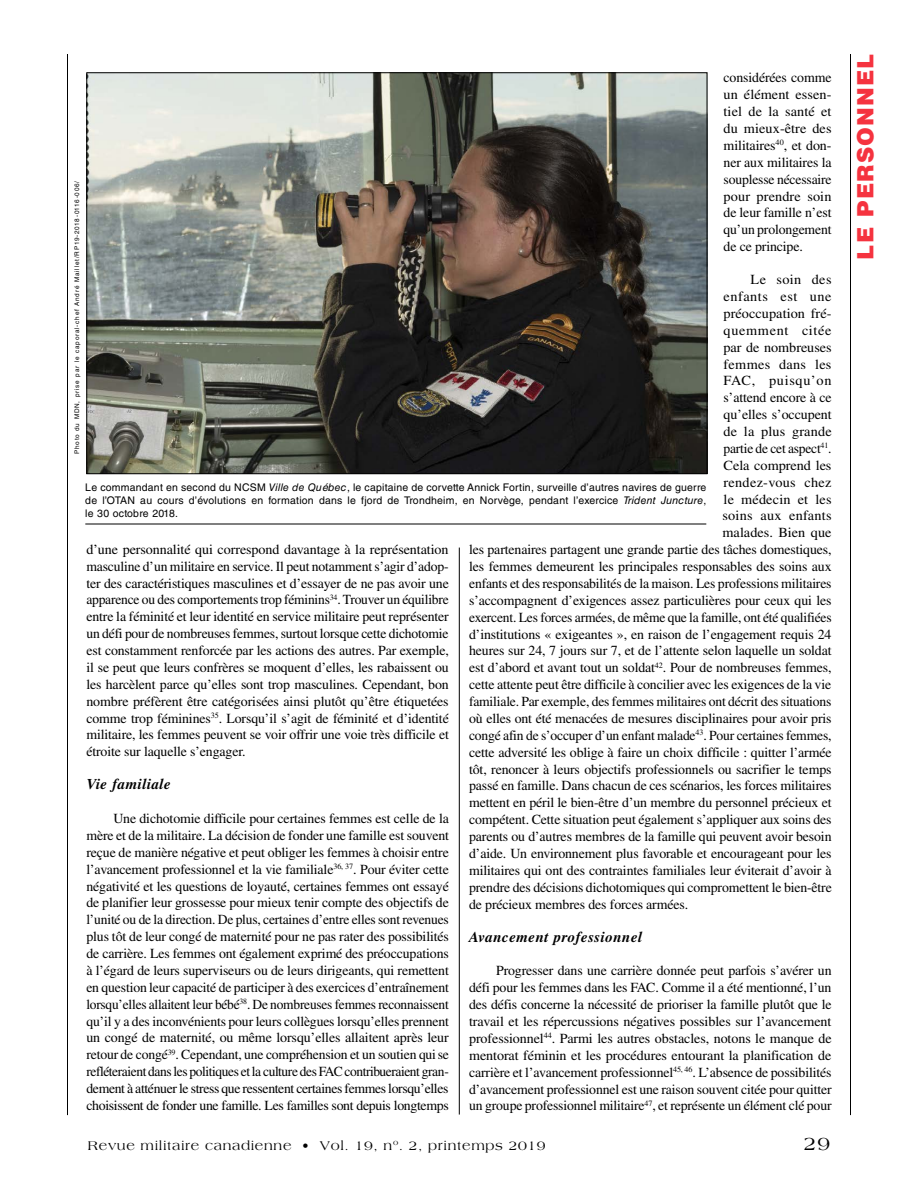
<style>
.page{position:relative;width:918px;height:1188px;background:#fff}
.page>*{position:absolute;margin:0;border:0;box-sizing:border-box;transform-origin:0 0}
.t1{font:900 22.5px "Helvetica LT Std";letter-spacing:.05em;color:#f5333f}
.t2{font:19.5px "Americana Std";color:#000}
.t3{font:italic 700 15px "Times LT Std";letter-spacing:.03em;color:#000}
.t4{font:13.8px/16.8px "Times LT Std";letter-spacing:-.01em;color:#000;text-align:justify}
.t5{font:13.8px "Times LT Std";letter-spacing:.02em;color:#000}
.t6{font:13.8px "Times LT Std";letter-spacing:.01em;color:#000}
.t7{font:13.8px "Times LT Std";letter-spacing:.045em;color:#000}
.t8{font:13.8px "Times LT Std";letter-spacing:.015em;color:#000}
.t9{font:13.8px "Times LT Std";letter-spacing:.04em;color:#000}
.t10{font:13.8px "Times LT Std";letter-spacing:.03em;color:#000}
.t11{font:13.5px "Americana Std";letter-spacing:.05em;color:#000}
.t12{font:10.5px/12.8px "Helvetica LT Std";letter-spacing:.02em;color:#000;text-align:justify}
.t13{font:6.3px "Helvetica LT Std";letter-spacing:.125em;color:#000}
.s1{font-style:italic}
</style>
<div class="page">
<hr style="left:850px;top:54px;width:1px;height:1061px;background:#000">
<hr style="left:67px;top:54px;width:1px;height:1061px;background:#000">
<hr style="left:459px;top:548px;width:1px;height:567px;background:#000">
<img style="left:88px;top:74px;width:617px;height:398px">
<hr style="left:85px;top:524px;width:621px;height:1px;background:#000">
<p class="t4" style="left:724px;top:69px;width:110px">considérées comme un élément essen&shy;tiel de la santé et du mieux-être des militaires<sup>40</sup>, et don&shy;ner aux militaires la souplesse nécessaire pour prendre soin de leur famille n’est qu’un prolongement de ce principe.</p>
<p class="t10" style="left:751px;top:272px;width:83px">Le soin des</p>
<p class="t9" style="left:724px;top:289px;width:109px">enfants est une</p>
<p class="t4" style="left:724px;top:305px;width:109px">préoccupation fré-</p>
<p class="t7" style="left:724px;top:322px;width:109px">quemment citée</p>
<p class="t4" style="left:724px;top:339px;width:110px">par de nombreuses</p>
<p class="t5" style="left:724px;top:356px;width:109px">femmes dans les</p>
<p class="t7" style="left:724px;top:373px;width:109px">FAC, puisqu’on</p>
<p class="t4" style="left:724px;top:389px;width:109px">s’attend encore à ce</p>
<p class="t4" style="left:724px;top:406px;width:110px">qu’elles s’occupent</p>
<p class="t6" style="left:724px;top:424px;width:110px">de la plus grande</p>
<p class="t4" style="left:724px;top:440px;width:110px">partie de cet aspect<sup>41</sup>.</p>
<p class="t4" style="left:724px;top:457px;width:109px">Cela comprend les</p>
<p class="t5" style="left:724px;top:474px;width:109px">rendez-vous chez</p>
<p class="t6" style="left:724px;top:491px;width:110px">le médecin et les</p>
<p class="t8" style="left:723px;top:508px;width:111px">soins aux enfants</p>
<p class="t4" style="left:723px;top:524px;width:111px">malades. Bien que</p>
<p class="t4" style="left:469px;top:541px;width:364px">les partenaires partagent une grande partie des tâches domestiques,</p>
<p class="t4" style="left:469px;top:558px;width:364px">les femmes demeurent les principales responsables des soins aux</p>
<p class="t4" style="left:469px;top:575px;width:364px">enfants et des responsabilités de la maison. Les professions militaires</p>
<p class="t4" style="left:469px;top:592px;width:364px">s’accompagnent d’exigences assez particulières pour ceux qui les</p>
<p class="t4" style="left:469px;top:609px;width:364px">exercent. Les forces armées, de même que la famille, ont été qualifiées</p>
<p class="t4" style="left:469px;top:625px;width:364px">d’institutions « exigeantes », en raison de l’engagement requis 24</p>
<p class="t4" style="left:469px;top:642px;width:364px">heures sur 24, 7 jours sur 7, et de l’attente selon laquelle un soldat</p>
<p class="t4" style="left:469px;top:659px;width:364px">est d’abord et avant tout un soldat<sup>42</sup>. Pour de nombreuses femmes,</p>
<p class="t4" style="left:469px;top:676px;width:364px">cette attente peut être difficile à concilier avec les exigences de la vie</p>
<p class="t4" style="left:469px;top:693px;width:364px">familiale. Par exemple, des femmes militaires ont décrit des situations</p>
<p class="t4" style="left:469px;top:710px;width:364px">où elles ont été menacées de mesures disciplinaires pour avoir pris</p>
<p class="t4" style="left:469px;top:727px;width:364px">congé afin de s’occuper d’un enfant malade<sup>43</sup>. Pour certaines femmes,</p>
<p class="t4" style="left:469px;top:744px;width:364px">cette adversité les oblige à faire un choix difficile : quitter l’armée</p>
<p class="t4" style="left:469px;top:760px;width:364px">tôt, renoncer à leurs objectifs professionnels ou sacrifier le temps</p>
<p class="t4" style="left:469px;top:777px;width:364px">passé en famille. Dans chacun de ces scénarios, les forces militaires</p>
<p class="t4" style="left:469px;top:794px;width:364px">mettent en péril le bien-être d’un membre du personnel précieux et</p>
<p class="t4" style="left:469px;top:811px;width:364px">compétent. Cette situation peut également s’appliquer aux soins des</p>
<p class="t4" style="left:469px;top:828px;width:364px">parents ou d’autres membres de la famille qui peuvent avoir besoin</p>
<p class="t4" style="left:469px;top:845px;width:364px">d’aide. Un environnement plus favorable et encourageant pour les</p>
<p class="t4" style="left:469px;top:862px;width:364px">militaires qui ont des contraintes familiales leur éviterait d’avoir à</p>
<p class="t4" style="left:469px;top:879px;width:364px">prendre des décisions dichotomiques qui compromettent le bien-être</p>
<p class="t4" style="left:469px;top:895px;width:221px">de précieux membres des forces armées.</p>
<p class="t3" style="left:469px;top:928px;width:175px">Avancement professionnel</p>
<p class="t4" style="left:469px;top:962px;width:364px;text-indent:27px">Progresser dans une carrière donnée peut parfois s’avérer un défi pour les femmes dans les FAC. Comme il a été mentionné, l’un des défis concerne la nécessité de prioriser la famille plutôt que le travail et les répercussions négatives possibles sur l’avancement professionnel<sup>44</sup>. Parmi les autres obstacles, notons le manque de mentorat féminin et les procédures entourant la planification de carrière et l’avancement professionnel<sup>45,</sup> <sup>46</sup>. L’absence de possibilités d’avancement professionnel est une raison souvent citée pour quitter un groupe professionnel militaire<sup>47</sup>, et représente un élément clé pour</p>
<p class="t13" style="left:73px;top:454px;width:275px;rotate:-90deg">Photo du MDN, prise par le caporal-chef André Maillet/RP19-2018-0116-006/</p>
<p class="t12" style="left:85px;top:481px;width:623px">Le commandant en second du NCSM <span class="s1">Ville de Québec</span>, le capitaine de corvette Annick Fortin, surveille d’autres navires de guerre de l’OTAN au cours d’évolutions en formation dans le fjord de Trondheim, en Norvège, pendant l’exercice <span class="s1">Trident Juncture</span>, le 30 octobre 2018.</p>
<p class="t4" style="left:86px;top:541px;width:364px">d’une personnalité qui correspond davantage à la représentation masculine d’un militaire en service. Il peut notamment s’agir d’adop&shy;ter des caractéristiques masculines et d’essayer de ne pas avoir une apparence ou des comportements trop féminins<sup>34</sup>. Trouver un équilibre entre la féminité et leur identité en service militaire peut représenter un défi pour de nombreuses femmes, surtout lorsque cette dichotomie est constamment renforcée par les actions des autres. Par exemple, il se peut que leurs confrères se moquent d’elles, les rabaissent ou les harcèlent parce qu’elles sont trop masculines. Cependant, bon nombre préfèrent être catégorisées ainsi plutôt qu’être étiquetées comme trop féminines<sup>35</sup>. Lorsqu’il s’agit de féminité et d’identité militaire, les femmes peuvent se voir offrir une voie très difficile et étroite sur laquelle s’engager.</p>
<p class="t3" style="left:86px;top:776px;width:86px">Vie familiale</p>
<p class="t4" style="left:86px;top:810px;width:364px;text-indent:27px">Une dichotomie difficile pour certaines femmes est celle de la mère et de la militaire. La décision de fonder une famille est souvent reçue de manière négative et peut obliger les femmes à choisir entre l’avancement professionnel et la vie familiale<sup>36,</sup> <sup>37</sup>. Pour éviter cette négativité et les questions de loyauté, certaines femmes ont essayé de planifier leur grossesse pour mieux tenir compte des objectifs de l’unité ou de la direction. De plus, certaines d’entre elles sont revenues plus tôt de leur congé de maternité pour ne pas rater des possibilités de carrière. Les femmes ont également exprimé des préoccupations à l’égard de leurs superviseurs ou de leurs dirigeants, qui remettent en question leur capacité de participer à des exercices d’entraînement lorsqu’elles allaitent leur bébé<sup>38</sup>. De nombreuses femmes reconnaissent qu’il y a des inconvénients pour leurs collègues lorsqu’elles prennent un congé de maternité, ou même lorsqu’elles allaitent après leur retour de congé<sup>39</sup>. Cependant, une compréhension et un soutien qui se refléteraient dans les politiques et la culture des FAC contribueraient gran&shy;dement à atténuer le stress que ressentent certaines femmes lorsqu’elles choisissent de fonder une famille. Les familles sont depuis longtemps</p>
<p class="t11" style="left:88px;top:1138px;width:459px">Revue militaire canadienne • Vol. 19, n<sup>o</sup>. 2, printemps 2019</p>
<h2 class="t2" style="left:804px;top:1132px;width:28px">29</h2>
<h1 class="t1" style="left:851px;top:260px;width:207px;rotate:-90deg">LE PERSONNEL</h1>
</div>
